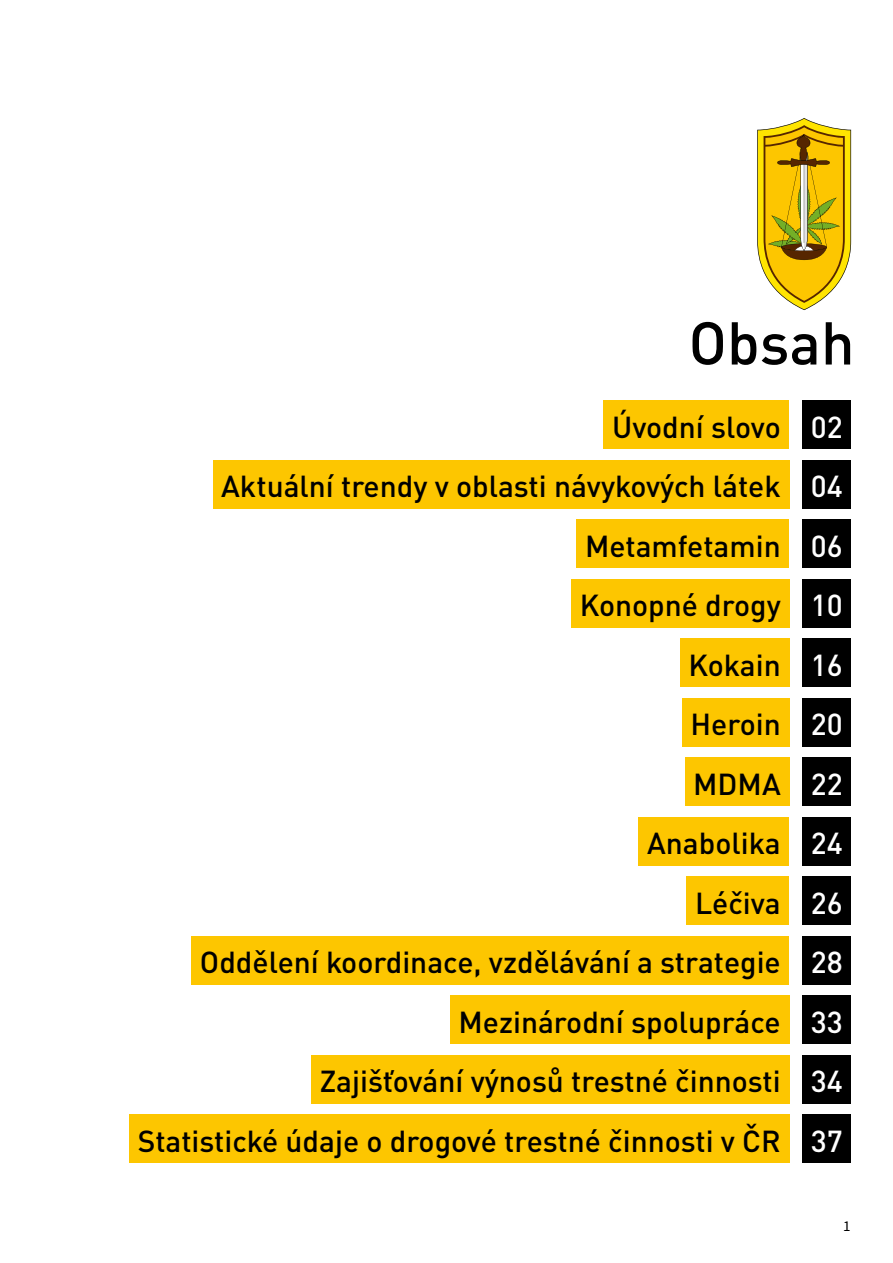
<style>
.page{position:relative;width:893px;height:1263px;background:#fff}
.page>*{position:absolute;margin:0;border:0;box-sizing:border-box;transform-origin:0 0}
.t1{font:500 59.4px "DIN Pro";color:#000}
.t2{font:500 30px/59.6px "DIN Pro";color:#000;text-align:right}
.t3{font:15px "Source Sans Variable";color:#000}
.s1{color:#fff}
</style>
<div class="page">
<svg style="left:757px;top:118px;width:94px;height:192px;background:#dbba2d"></svg>
<div style="left:604px;top:400px;width:185px;height:49px;background:#fdc600"></div>
<div style="left:802px;top:400px;width:49px;height:49px;background:#000"></div>
<div style="left:213px;top:460px;width:576px;height:48px;background:#fdc600"></div>
<div style="left:802px;top:460px;width:49px;height:48px;background:#000"></div>
<div style="left:576px;top:519px;width:213px;height:49px;background:#fdc600"></div>
<div style="left:802px;top:519px;width:49px;height:49px;background:#000"></div>
<div style="left:571px;top:579px;width:218px;height:48px;background:#fdc600"></div>
<div style="left:802px;top:579px;width:49px;height:48px;background:#000"></div>
<div style="left:680px;top:638px;width:109px;height:49px;background:#fdc600"></div>
<div style="left:802px;top:638px;width:49px;height:49px;background:#000"></div>
<div style="left:682px;top:698px;width:107px;height:48px;background:#fdc600"></div>
<div style="left:802px;top:698px;width:49px;height:48px;background:#000"></div>
<div style="left:685px;top:757px;width:104px;height:49px;background:#fdc600"></div>
<div style="left:802px;top:757px;width:49px;height:49px;background:#000"></div>
<div style="left:639px;top:817px;width:150px;height:49px;background:#fdc600"></div>
<div style="left:802px;top:817px;width:49px;height:49px;background:#000"></div>
<div style="left:686px;top:876px;width:103px;height:49px;background:#fdc600"></div>
<div style="left:802px;top:876px;width:49px;height:49px;background:#000"></div>
<div style="left:191px;top:936px;width:598px;height:49px;background:#fdc600"></div>
<div style="left:802px;top:936px;width:49px;height:49px;background:#000"></div>
<div style="left:450px;top:995px;width:339px;height:49px;background:#fdc600"></div>
<div style="left:802px;top:995px;width:49px;height:49px;background:#000"></div>
<div style="left:311px;top:1055px;width:478px;height:49px;background:#fdc600"></div>
<div style="left:802px;top:1055px;width:49px;height:49px;background:#000"></div>
<div style="left:129px;top:1114px;width:660px;height:49px;background:#fdc600"></div>
<div style="left:802px;top:1114px;width:49px;height:49px;background:#000"></div>
<h1 class="t1" style="left:689px;top:295px;width:168px">Obsah</h1>
<p class="t2" style="left:138px;top:394px;width:707px">Úvodní slovo <span class="s1">02<br></span>Aktuální trendy v oblasti návykových látek <span class="s1">04<br></span>Metamfetamin <span class="s1">06<br></span>Konopné drogy <span class="s1">10<br></span>Kokain <span class="s1">16<br></span>Heroin <span class="s1">20<br></span>MDMA <span class="s1">22<br></span>Anabolika <span class="s1">24<br></span>Léčiva <span class="s1">26<br></span>Oddělení koordinace, vzdělávání a strategie <span class="s1">28<br></span>Mezinárodní spolupráce <span class="s1">33<br></span>Zajišťování výnosů trestné činnosti <span class="s1">34<br></span>Statistické údaje o drogové trestné činnosti v ČR <span class="s1">37</span></p>
<p class="t3" style="left:843px;top:1216px;width:9px">1</p>
</div>
